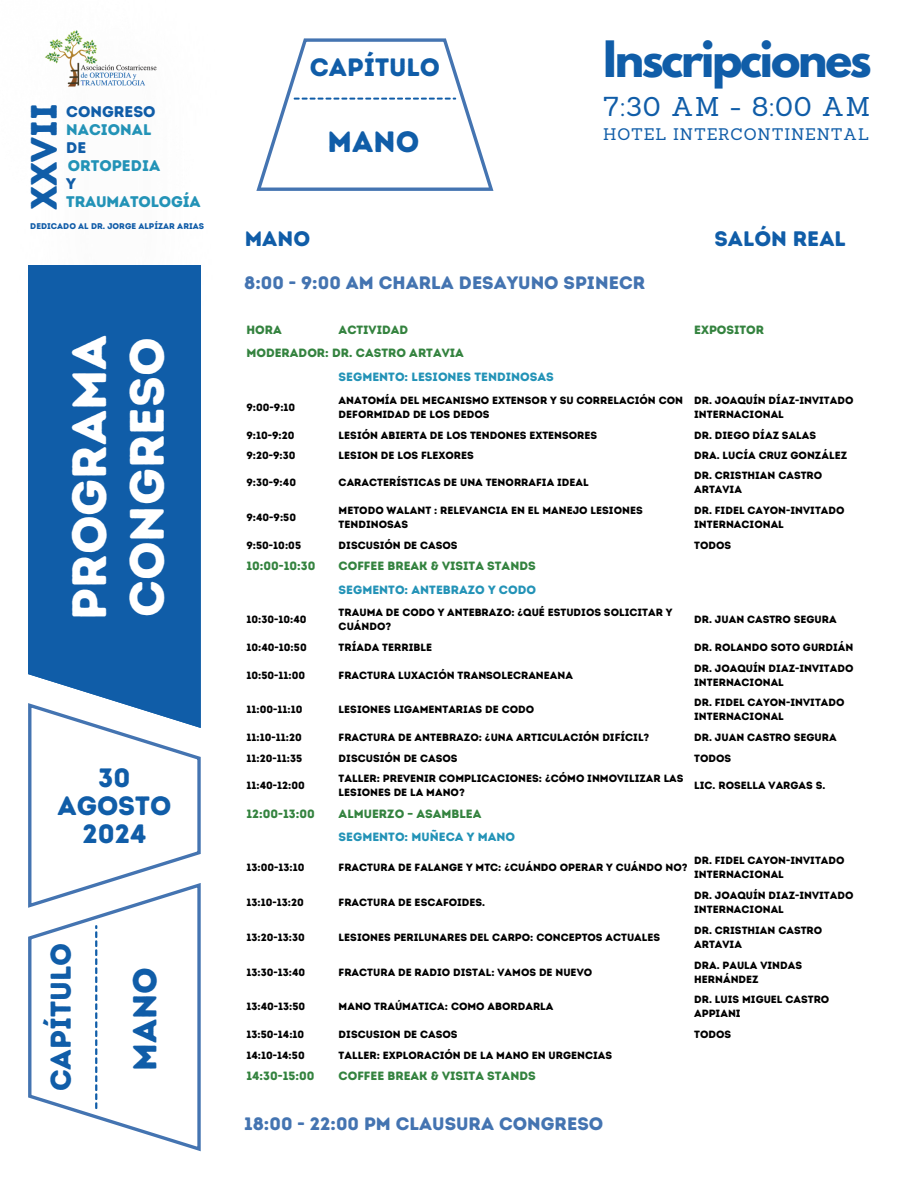
<style>
.page{position:relative;width:918px;height:1188px;background:#fff}
.page>*{position:absolute;margin:0;border:0;box-sizing:border-box;transform-origin:0 0}
.t1{font:48.3px/57.6px "Intro Rust Base";color:#fff}
.t2{font:700 44.4px "League Spartan";letter-spacing:-.05em;color:#105da8}
.t3{font:36.75px "Intro Rust Base";color:#105da8}
.t4{font:33.3px "Intro Rust Base";color:#105da8}
.t5{font:29.4px "Intro Rust Base";color:#105da8}
.t6{font:28.65px "Intro Rust Base";color:#105da8}
.t7{font:26.55px/28.2px "Intro Rust Base";color:#105da8;text-align:center}
.t8{font:26.4px "Sanchez";letter-spacing:.05em;color:#105da8}
.t9{font:25.2px "Intro Rust Base";color:#105da8}
.t10{font:21px "Intro Rust Base";color:#105da8}
.t11{font:18px "Intro Rust Base";color:#4474b1}
.t12{font:16.35px "Sanchez";letter-spacing:.05em;color:#105da8}
.t13{font:15.45px "Intro Rust Base";color:#2393b7}
.t14{font:15.45px "Intro Rust Base";color:#105da8}
.t15{font:12px "Intro Rust Base";color:#34833f}
.t16{font:12px "Intro Rust Base";color:#2393b7}
.t17{font:10.5px/14px "Intro Rust Base";color:#000}
.t18{font:8.25px "Intro Rust Base";color:#105ca8}
</style>
<div class="page">
<img style="left:44px;top:30px;width:113px;height:57px">
<svg style="left:28px;top:883px;width:172px;height:268px"></svg>
<svg style="left:95px;top:925px;width:2px;height:184px"></svg>
<svg style="left:29px;top:728px;width:172px;height:180px"></svg>
<svg style="left:28px;top:510px;width:172px;height:218px;background:#2b6fb2"></svg>
<div style="left:28px;top:265px;width:173px;height:245px;background:#105da8"></div>
<svg style="left:256px;top:38px;width:237px;height:152px"></svg>
<p class="t3" style="left:22px;top:210px;width:109px;rotate:-90deg">XXVII</p>
<p class="t14" style="left:66px;top:102px;width:91px">CONGRESO</p>
<p class="t13" style="left:66px;top:120px;width:87px">NACIONAL</p>
<h3 class="t14" style="left:66px;top:138px;width:22px">DE</h3>
<p class="t13" style="left:68px;top:157px;width:94px">ORTOPEDIA</p>
<p class="t14" style="left:66px;top:175px;width:11px">Y</p>
<p class="t13" style="left:66px;top:193px;width:136px">TRAUMATOLOGÍA</p>
<p class="t18" style="left:30px;top:221px;width:175px">DEDICADO AL DR. JORGE ALPÍZAR ARIAS</p>
<p class="t1" style="left:61px;top:620px;width:286px;rotate:-90deg">PROGRAMA<br>CONGRESO</p>
<p class="t7" style="left:57px;top:764px;width:115px">30<br>AGOSTO<br>2024</p>
<p class="t6" style="left:44px;top:1091px;width:150px;rotate:-90deg">CAPÍTULO</p>
<p class="t4" style="left:125px;top:1071px;width:105px;rotate:-90deg">MANO</p>
<p class="t9" style="left:310px;top:52px;width:132px">CAPÍTULO</p>
<p class="t5" style="left:328px;top:124px;width:93px">MANO</p>
<p class="t2" style="left:603px;top:37px;width:270px">Inscripciones</p>
<p class="t8" style="left:603px;top:89px;width:268px">7:30 AM - 8:00 AM</p>
<p class="t12" style="left:603px;top:124px;width:267px">HOTEL INTERCONTINENTAL</p>
<p class="t10" style="left:245px;top:226px;width:67px">MANO</p>
<p class="t10" style="left:714px;top:226px;width:133px">SALÓN REAL</p>
<p class="t11" style="left:244px;top:272px;width:403px">8:00 - 9:00 AM CHARLA DESAYUNO SPINECR</p>
<p class="t15" style="left:246px;top:322px;width:37px">HORA</p>
<h1 class="t15" style="left:339px;top:322px;width:71px">ACTIVIDAD</h1>
<h5 class="t15" style="left:694px;top:322px;width:72px">EXPOSITOR</h5>
<h6 class="t15" style="left:246px;top:346px;width:219px">MODERADOR: DR. CASTRO ARTAVIA</h6>
<h4 class="t16" style="left:339px;top:370px;width:217px">SEGMENTO: LESIONES TENDINOSAS</h4>
<p class="t17" style="left:246px;top:400px;width:50px">9:00-9:10</p>
<h6 class="t17" style="left:339px;top:393px;width:346px">ANATOMÍA DEL MECANISMO EXTENSOR Y SU CORRELACIÓN CON<br>DEFORMIDAD DE LOS DEDOS</h6>
<h2 class="t17" style="left:694px;top:393px;width:161px">DR. JOAQUÍN DÍAZ-INVITADO<br>INTERNACIONAL</h2>
<p class="t17" style="left:246px;top:428px;width:50px">9:10-9:20</p>
<p class="t17" style="left:339px;top:428px;width:260px">LESIÓN ABIERTA DE LOS TENDONES EXTENSORES</p>
<p class="t17" style="left:694px;top:428px;width:124px">DR. DIEGO DÍAZ SALAS</p>
<p class="t17" style="left:246px;top:448px;width:51px">9:20-9:30</p>
<p class="t17" style="left:339px;top:448px;width:137px">LESION DE LOS FLEXORES</p>
<p class="t17" style="left:694px;top:448px;width:154px">DRA. LUCÍA CRUZ GONZÁLEZ</p>
<p class="t17" style="left:246px;top:476px;width:51px">9:30-9:40</p>
<p class="t17" style="left:339px;top:476px;width:252px">CARACTERÍSTICAS DE UNA TENORRAFIA IDEAL</p>
<p class="t17" style="left:694px;top:469px;width:130px">DR. CRISTHIAN CASTRO<br>ARTAVIA</p>
<p class="t17" style="left:246px;top:510px;width:51px">9:40-9:50</p>
<p class="t17" style="left:339px;top:503px;width:306px">METODO WALANT : RELEVANCIA EN EL MANEJO LESIONES<br>TENDINOSAS</p>
<p class="t17" style="left:694px;top:503px;width:152px">DR. FIDEL CAYON-INVITADO<br>INTERNACIONAL</p>
<p class="t17" style="left:246px;top:538px;width:56px">9:50-10:05</p>
<p class="t17" style="left:339px;top:538px;width:120px">DISCUSIÓN DE CASOS</p>
<p class="t17" style="left:694px;top:538px;width:39px">TODOS</p>
<p class="t15" style="left:246px;top:559px;width:71px">10:00-10:30</p>
<p class="t15" style="left:339px;top:559px;width:199px">COFFEE BREAK &amp; VISITA STANDS</p>
<p class="t16" style="left:339px;top:582px;width:199px">SEGMENTO: ANTEBRAZO Y CODO</p>
<p class="t17" style="left:246px;top:613px;width:62px">10:30-10:40</p>
<p class="t17" style="left:339px;top:606px;width:335px">TRAUMA DE CODO Y ANTEBRAZO: ¿QUÉ ESTUDIOS SOLICITAR Y<br>CUÁNDO?</p>
<p class="t17" style="left:694px;top:613px;width:144px">DR. JUAN CASTRO SEGURA</p>
<p class="t17" style="left:246px;top:641px;width:62px">10:40-10:50</p>
<p class="t17" style="left:339px;top:641px;width:95px">TRÍADA TERRIBLE</p>
<p class="t17" style="left:694px;top:641px;width:161px">DR. ROLANDO SOTO GURDIÁN</p>
<p class="t17" style="left:246px;top:668px;width:60px">10:50-11:00</p>
<p class="t17" style="left:339px;top:668px;width:236px">FRACTURA LUXACIÓN TRANSOLECRANEANA</p>
<p class="t17" style="left:694px;top:661px;width:161px">DR. JOAQUÍN DIAZ-INVITADO<br>INTERNACIONAL</p>
<p class="t17" style="left:246px;top:703px;width:58px">11:00-11:10</p>
<p class="t17" style="left:339px;top:703px;width:197px">LESIONES LIGAMENTARIAS DE CODO</p>
<p class="t17" style="left:694px;top:696px;width:152px">DR. FIDEL CAYON-INVITADO<br>INTERNACIONAL</p>
<p class="t17" style="left:246px;top:731px;width:57px">11:10-11:20</p>
<p class="t17" style="left:339px;top:731px;width:312px">FRACTURA DE ANTEBRAZO: ¿UNA ARTICULACIÓN DIFÍCIL?</p>
<p class="t17" style="left:694px;top:731px;width:144px">DR. JUAN CASTRO SEGURA</p>
<p class="t17" style="left:246px;top:751px;width:57px">11:20-11:35</p>
<p class="t17" style="left:339px;top:751px;width:120px">DISCUSIÓN DE CASOS</p>
<p class="t17" style="left:694px;top:751px;width:39px">TODOS</p>
<p class="t17" style="left:246px;top:778px;width:60px">11:40-12:00</p>
<p class="t17" style="left:339px;top:771px;width:346px">TALLER: PREVENIR COMPLICACIONES: ¿CÓMO INMOVILIZAR LAS<br>LESIONES DE LA MANO?</p>
<p class="t17" style="left:694px;top:778px;width:133px">LIC. ROSELLA VARGAS S.</p>
<p class="t15" style="left:246px;top:806px;width:70px">12:00-13:00</p>
<p class="t15" style="left:339px;top:806px;width:144px">ALMUERZO – ASAMBLEA</p>
<p class="t16" style="left:339px;top:830px;width:178px">SEGMENTO: MUÑECA Y MANO</p>
<p class="t17" style="left:246px;top:860px;width:60px">13:00-13:10</p>
<p class="t17" style="left:339px;top:860px;width:350px">FRACTURA DE FALANGE Y MTC: ¿CUÁNDO OPERAR Y CUÁNDO NO?</p>
<p class="t17" style="left:694px;top:853px;width:152px">DR. FIDEL CAYON-INVITADO<br>INTERNACIONAL</p>
<p class="t17" style="left:246px;top:895px;width:59px">13:10-13:20</p>
<p class="t17" style="left:339px;top:895px;width:148px">FRACTURA DE ESCAFOIDES.</p>
<p class="t17" style="left:694px;top:888px;width:161px">DR. JOAQUÍN DIAZ-INVITADO<br>INTERNACIONAL</p>
<p class="t17" style="left:246px;top:930px;width:60px">13:20-13:30</p>
<p class="t17" style="left:339px;top:930px;width:323px">LESIONES PERILUNARES DEL CARPO: CONCEPTOS ACTUALES</p>
<p class="t17" style="left:694px;top:923px;width:130px">DR. CRISTHIAN CASTRO<br>ARTAVIA</p>
<p class="t17" style="left:246px;top:965px;width:60px">13:30-13:40</p>
<p class="t17" style="left:339px;top:965px;width:255px">FRACTURA DE RADIO DISTAL: VAMOS DE NUEVO</p>
<p class="t17" style="left:694px;top:958px;width:109px">DRA. PAULA VINDAS<br>HERNÁNDEZ</p>
<p class="t17" style="left:246px;top:1000px;width:61px">13:40-13:50</p>
<p class="t17" style="left:339px;top:1000px;width:216px">MANO TRAÚMATICA: COMO ABORDARLA</p>
<p class="t17" style="left:694px;top:993px;width:137px">DR. LUIS MIGUEL CASTRO<br>APPIANI</p>
<p class="t17" style="left:246px;top:1028px;width:59px">13:50-14:10</p>
<p class="t17" style="left:339px;top:1028px;width:120px">DISCUSION DE CASOS</p>
<p class="t17" style="left:694px;top:1028px;width:39px">TODOS</p>
<p class="t17" style="left:246px;top:1048px;width:60px">14:10-14:50</p>
<p class="t17" style="left:339px;top:1048px;width:275px">TALLER: EXPLORACIÓN DE LA MANO EN URGENCIAS</p>
<p class="t15" style="left:246px;top:1068px;width:70px">14:30-15:00</p>
<p class="t15" style="left:339px;top:1068px;width:199px">COFFEE BREAK &amp; VISITA STANDS</p>
<p class="t11" style="left:244px;top:1113px;width:361px">18:00 - 22:00 PM CLAUSURA CONGRESO</p>
</div>
